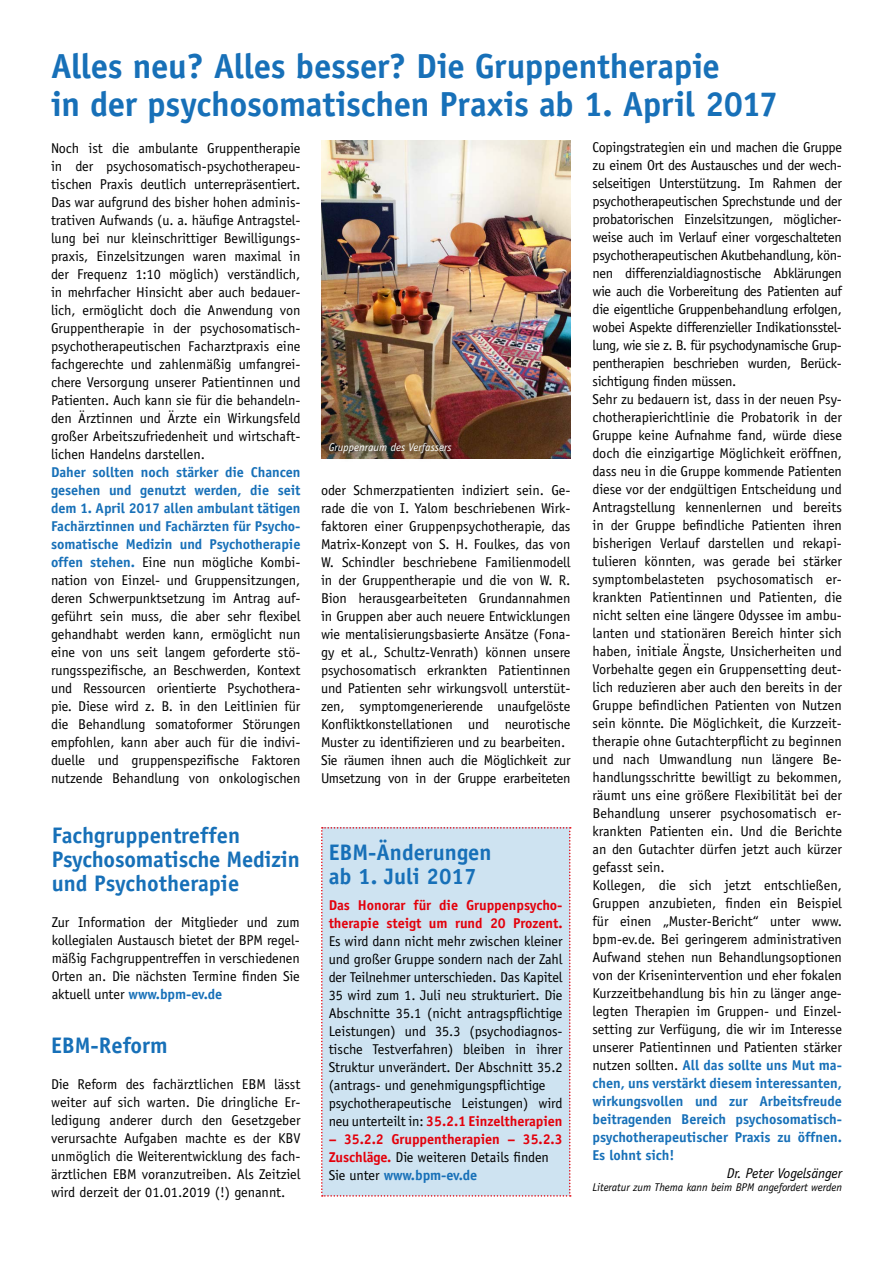
<style>
.page{position:relative;width:893px;height:1263px;background:#fff}
.page>*{position:absolute;margin:0;border:0;box-sizing:border-box;transform-origin:0 0}
.t1{font:700 34.8px/38px "Officina Sans";letter-spacing:-.01em;color:#1770b8}
.t2{font:700 22.5px/24px "Officina Sans";color:#1770b8}
.t3{font:14.25px/18px "Officina Sans";letter-spacing:-.005em;color:#000;text-align:justify}
.t4{font:700 14.25px/18px "Officina Sans";letter-spacing:-.005em;color:#e3000b}
.t5{font:italic 14.25px "Officina Sans";letter-spacing:-.01em;color:#000}
.t6{font:italic 11.25px "Officina Sans";letter-spacing:-.01em;color:#000}
.t7{font:italic 11.25px "Officina Sans";color:#fff}
.s1{font-weight:700;color:#1770b8}
.s2{font-weight:700;color:#e3000b}
.s3{font-weight:400;color:#000}
.s4{color:#1770b8}
</style>
<div class="page">
<img style="left:322px;top:140px;width:248px;height:319px">
<img style="left:321px;top:434px;width:139px;height:25px">
<div style="left:321px;top:827px;width:250px;height:370px;background:#cee3f1"></div>
<h1 class="t1" style="left:51px;top:47px;width:728px">Alles neu? Alles besser? Die Gruppentherapie<br>in der psychosomatischen Praxis ab 1. April 2017</h1>
<p class="t3" style="left:51px;top:139px;width:251px">Noch ist die ambulante Gruppentherapie in der psychosomatisch-psychotherapeu&shy;tischen Praxis deutlich unterrepräsentiert.<br>Das war aufgrund des bisher hohen adminis&shy;trativen Aufwands (u. a. häufige Antragstel&shy;lung bei nur kleinschrittiger Bewilligungs&shy;praxis, Einzelsitzungen waren maximal in der Frequenz 1:10 möglich) verständlich, in mehrfacher Hinsicht aber auch bedauer&shy;lich, ermöglicht doch die Anwendung von Gruppentherapie in der psychosomatisch&shy;psychotherapeutischen Facharztpraxis eine fachgerechte und zahlenmäßig umfangrei&shy;chere Versorgung unserer Patientinnen und Patienten. Auch kann sie für die behandeln&shy;den Ärztinnen und Ärzte ein Wirkungsfeld großer Arbeitszufriedenheit und wirtschaft&shy;lichen Handelns darstellen.</p>
<p class="t3" style="left:51px;top:463px;width:251px"><span class="s1">Daher sollten noch stärker die Chancen gesehen und genutzt werden, die seit dem 1. April 2017 allen ambulant tätigen Fachärztinnen und Fachärzten für Psycho&shy;somatische Medizin und Psychotherapie offen stehen.</span> Eine nun mögliche Kombi&shy;nation von Einzel- und Gruppensitzungen, deren Schwerpunktsetzung im Antrag auf&shy;geführt sein muss, die aber sehr flexibel gehandhabt werden kann, ermöglicht nun eine von uns seit langem geforderte stö&shy;rungsspezifische, an Beschwerden, Kontext und Ressourcen orientierte Psychothera&shy;pie. Diese wird z. B. in den Leitlinien für die Behandlung somatoformer Störungen empfohlen, kann aber auch für die indivi&shy;duelle und gruppenspezifische Faktoren nutzende Behandlung von onkologischen</p>
<h2 class="t2" style="left:52px;top:823px;width:250px">Fachgruppentreffen<br>Psychosomatische Medizin und Psychotherapie</h2>
<p class="t3" style="left:52px;top:913px;width:250px">Zur Information der Mitglieder und zum kollegialen Austausch bietet der BPM regel&shy;mäßig Fachgruppentreffen in verschiedenen Orten an. Die nächsten Termine finden Sie aktuell unter <span class="s1">www.bpm-ev.de</span></p>
<h2 class="t2" style="left:51px;top:1033px;width:118px">EBM-Reform</h2>
<p class="t3" style="left:51px;top:1075px;width:251px">Die Reform des fachärztlichen EBM lässt weiter auf sich warten. Die dringliche Er&shy;ledigung anderer durch den Gesetzgeber verursachte Aufgaben machte es der KBV unmöglich die Weiterentwicklung des fach&shy;ärztlichen EBM voranzutreiben. Als Zeitziel wird derzeit der 01.01.2019 (!) genannt.</p>
<p class="t7" style="left:329px;top:440px;width:124px">Gruppenraum des Verfassers</p>
<p class="t3" style="left:321px;top:481px;width:251px;text-align:left">oder Schmerzpatienten indiziert sein. Ge&shy;rade die von I. Yalom beschriebenen Wirk&shy;faktoren einer Gruppenpsychotherapie, das Matrix-Konzept von S. H. Foulkes, das von W. Schindler beschriebene Familienmodell in der Gruppentherapie und die von W. R.<br>Bion herausgearbeiteten Grundannahmen in Gruppen aber auch neuere Entwicklungen wie mentalisierungsbasierte Ansätze (Fona&shy;gy et al., Schultz-Venrath) können unsere psychosomatisch erkrankten Patientinnen und Patienten sehr wirkungsvoll unterstüt&shy;zen, symptomgenerierende unaufgelöste Konfliktkonstellationen und neurotische Muster zu identifizieren und zu bearbeiten.<br>Sie räumen ihnen auch die Möglichkeit zur Umsetzung von in der Gruppe erarbeiteten</p>
<h2 class="t2" style="left:329px;top:840px;width:164px">EBM-Änderungen ab 1. Juli 2017</h2>
<p class="t4" style="left:329px;top:896px;width:235px">Das Honorar für die Gruppenpsycho&shy;therapie steigt um rund 20 Prozent.</p>
<p class="t3" style="left:329px;top:932px;width:235px;text-align:left">Es wird dann nicht mehr zwischen kleiner und großer Gruppe sondern nach der Zahl der Teilnehmer unterschieden. Das Kapitel 35 wird zum 1. Juli neu strukturiert. Die Abschnitte 35.1 (nicht antragspflichtige Leistungen) und 35.3 (psychodiagnos&shy;tische Testverfahren) bleiben in ihrer Struktur unverändert. Der Abschnitt 35.2 (antrags- und genehmigungspflichtige psychotherapeutische Leistungen) wird neu unterteilt in: <span class="s2">35.2.1 Einzeltherapien</span></p>
<p class="t4" style="left:329px;top:1130px;width:235px">– 35.2.2 Gruppentherapien – 35.2.3<br>Zuschläge. <span class="s3">Die weiteren Details finden<br>Sie unter</span> <span class="s4">www.bpm-ev.de</span></p>
<p class="t3" style="left:592px;top:139px;width:251px;text-align:left">Copingstrategien ein und machen die Gruppe zu einem Ort des Austausches und der wech&shy;selseitigen Unterstützung. Im Rahmen der psychotherapeutischen Sprechstunde und der probatorischen Einzelsitzungen, möglicher&shy;weise auch im Verlauf einer vorgeschalteten psychotherapeutischen Akutbehandlung, kön&shy;nen differenzialdiagnostische Abklärungen wie auch die Vorbereitung des Patienten auf die eigentliche Gruppenbehandlung erfolgen, wobei Aspekte differenzieller Indikationsstel&shy;lung, wie sie z. B. für psychodynamische Grup&shy;pentherapien beschrieben wurden, Berück&shy;sichtigung finden müssen.<br>Sehr zu bedauern ist, dass in der neuen Psy&shy;chotherapierichtlinie die Probatorik in der Gruppe keine Aufnahme fand, würde diese doch die einzigartige Möglichkeit eröffnen, dass neu in die Gruppe kommende Patienten diese vor der endgültigen Entscheidung und Antragstellung kennenlernen und bereits in der Gruppe befindliche Patienten ihren bisherigen Verlauf darstellen und rekapi&shy;tulieren könnten, was gerade bei stärker symptombelasteten psychosomatisch er&shy;krankten Patientinnen und Patienten, die nicht selten eine längere Odyssee im ambu&shy;lanten und stationären Bereich hinter sich haben, initiale Ängste, Unsicherheiten und Vorbehalte gegen ein Gruppensetting deut&shy;lich reduzieren aber auch den bereits in der Gruppe befindlichen Patienten von Nutzen sein könnte. Die Möglichkeit, die Kurzzeit&shy;therapie ohne Gutachterpflicht zu beginnen und nach Umwandlung nun längere Be&shy;handlungsschritte bewilligt zu bekommen, räumt uns eine größere Flexibilität bei der Behandlung unserer psychosomatisch er&shy;krankten Patienten ein. Und die Berichte an den Gutachter dürfen jetzt auch kürzer gefasst sein.<br>Kollegen, die sich jetzt entschließen, Gruppen anzubieten, finden ein Beispiel für einen „Muster-Bericht“ unter www. bpm-ev.de. Bei geringerem administrativen Aufwand stehen nun Behandlungsoptionen von der Krisenintervention und eher fokalen Kurzzeitbehandlung bis hin zu länger ange&shy;legten Therapien im Gruppen- und Einzel&shy;setting zur Verfügung, die wir im Interesse unserer Patientinnen und Patienten stärker nutzen sollten. <span class="s1">All das sollte uns Mut ma&shy;chen, uns verstärkt diesem interessanten, wirkungsvollen und zur Arbeitsfreude beitragenden Bereich psychosomatisch&shy;psychotherapeutischer Praxis zu öffnen.<br>Es lohnt sich!</span></p>
<p class="t5" style="left:727px;top:1165px;width:117px">Dr. Peter Vogelsänger</p>
<p class="t6" style="left:592px;top:1181px;width:251px">Literatur zum Thema kann beim BPM angefordert werden</p>
</div>
